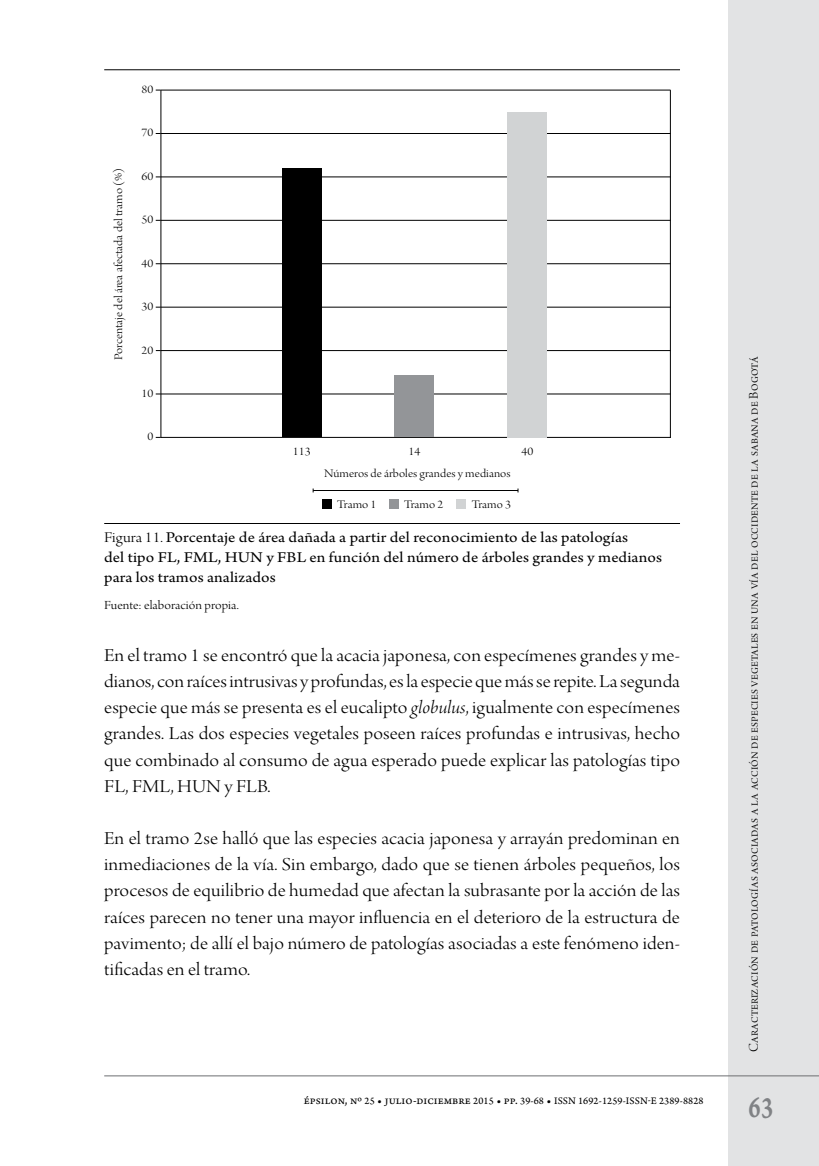
<style>
.page{position:relative;width:819px;height:1166px;background:#fff}
.page>*{position:absolute;margin:0;border:0;box-sizing:border-box;transform-origin:0 0}
.t1{font:31.5px "Arno Pro Smbd Caption";color:#808285;scale:.75 1}
._01Body{font:19.25px/26.2px "Arno Pro Light Display";letter-spacing:.005em;color:#000;text-align:justify;scale:1.1 1}
._21Tif_graf{font:15.75px/20.1px "Arno Pro";letter-spacing:.005em;color:#000;scale:1.1 1}
.t2{font:14px "Arno Pro Light Display";letter-spacing:.015em;color:#000}
._17Fte_Cuad{font:13.12px "Arno Pro Light Display";letter-spacing:.005em;color:#000;scale:1.1 1}
.t3{font:12.25px "Arno Pro Light Display";letter-spacing:.005em;color:#000;scale:1.1 1}
.t4{font:12.25px "Arno Pro Light Display";letter-spacing:.025em;color:#000;scale:1.1 1}
.t5{font:10.5px "Arno Pro Sm Text";letter-spacing:.01em;color:#000}
.s1{font-family:"Arno Pro Light Display"}
.s2{font-family:"Arno Pro Light Italic Display"}
.s3{font-size:12.25px}
</style>
<div class="page">
<div style="left:728px;top:0;width:91px;height:1166px;background:#e2e3e4"></div>
<hr style="left:104px;top:1075px;width:715px;height:1px;background:#6d6e71">
<hr style="left:104px;top:69px;width:576px;height:1px;background:#000">
<hr style="left:104px;top:523px;width:576px;height:1px;background:#000">
<hr style="left:313px;top:490px;width:205px;height:1px;background:#000">
<div style="left:322px;top:499px;width:10px;height:10px;background:#000"></div>
<div style="left:388px;top:499px;width:10px;height:10px;background:#939598"></div>
<div style="left:456px;top:499px;width:10px;height:10px;background:#d1d3d4"></div>
<hr style="left:160px;top:350px;width:510px;height:1px;background:#000">
<hr style="left:160px;top:437px;width:510px;height:1px;background:#000">
<hr style="left:160px;top:90px;width:510px;height:1px;background:#000">
<hr style="left:160px;top:263px;width:510px;height:1px;background:#000">
<hr style="left:160px;top:177px;width:510px;height:1px;background:#000">
<hr style="left:160px;top:133px;width:510px;height:1px;background:#000">
<hr style="left:160px;top:220px;width:510px;height:1px;background:#000">
<hr style="left:160px;top:307px;width:510px;height:1px;background:#000">
<hr style="left:160px;top:394px;width:510px;height:1px;background:#000">
<hr style="left:161px;top:90px;width:1px;height:348px;background:#000">
<hr style="left:670px;top:90px;width:1px;height:348px;background:#000">
<div style="left:282px;top:168px;width:39px;height:269px;background:#000"></div>
<div style="left:394px;top:375px;width:40px;height:62px;background:#939598"></div>
<div style="left:507px;top:112px;width:40px;height:325px;background:#d1d3d4"></div>
<p class="t3" style="left:142px;top:83px;width:12px">80</p>
<p class="t3" style="left:112px;top:360px;width:177px;rotate:-90deg">Porcentaje del área afectada del tramo (%)</p>
<p class="t3" style="left:142px;top:126px;width:12px">70</p>
<p class="t3" style="left:142px;top:170px;width:12px">60</p>
<p class="t3" style="left:142px;top:213px;width:12px">50</p>
<p class="t3" style="left:142px;top:256px;width:12px">40</p>
<p class="t3" style="left:142px;top:300px;width:12px">30</p>
<p class="t3" style="left:142px;top:343px;width:12px">20</p>
<p class="t3" style="left:142px;top:387px;width:12px">10</p>
<p class="t3" style="left:148px;top:430px;width:7px">0</p>
<p class="t3" style="left:293px;top:444px;width:18px">113</p>
<p class="t3" style="left:408px;top:444px;width:12px">14</p>
<p class="t3" style="left:521px;top:444px;width:12px">40</p>
<p class="t4" style="left:324px;top:466px;width:171px">Números de árboles grandes y medianos</p>
<p class="t3" style="left:337px;top:497px;width:37px">Tramo 1</p>
<p class="t3" style="left:404px;top:497px;width:37px">Tramo 2</p>
<p class="t3" style="left:472px;top:497px;width:37px">Tramo 3</p>
<p class="_21Tif_graf" style="left:104px;top:528px;width:508px"><span class="s1">Figura 11.</span> Porcentaje de área dañada a partir del reconocimiento de las patologías<br>del tipo FL, FML, HUN y FBL en función del número de árboles grandes y medianos para los tramos analizados</p>
<p class="_17Fte_Cuad" style="left:104px;top:597px;width:124px">Fuente: elaboración propia.</p>
<p class="_01Body" style="left:104px;top:643px;width:525px">En el tramo 1 se encontró que la acacia japonesa, con especímenes grandes y me&shy;dianos, con raíces intrusivas y profundas, es la especie que más se repite. La segunda especie que más se presenta es el eucalipto <span class="s2">globulus</span>, igualmente con especímenes grandes. Las dos especies vegetales poseen raíces profundas e intrusivas, hecho que combinado al consumo de agua esperado puede explicar las patologías tipo FL, FML, HUN y FLB.</p>
<p class="_01Body" style="left:104px;top:826px;width:525px">En el tramo 2se halló que las especies acacia japonesa y arrayán predominan en inmediaciones de la vía. Sin embargo, dado que se tienen árboles pequeños, los procesos de equilibrio de humedad que afectan la subrasante por la acción de las raíces parecen no tener una mayor influencia en el deterioro de la estructura de pavimento; de allí el bajo número de patologías asociadas a este fenómeno iden&shy;tificadas en el tramo.</p>
<p class="t5" style="left:304px;top:1094px;width:401px"><span class="s3">épsilon, nº</span> 25 <span class="s3">• julio-diciembre</span> 2015 <span class="s3">• pp.</span> 39-68 <span class="s3">•</span> ISSN 1692-1259-ISSN-E 2389-8828</p>
<p class="t2" style="left:746px;top:1052px;width:697px;rotate:-90deg">Caracterización de patologías asociadas a la acción de especies vegetales en una vía del occidente de la sabana de Bogotá</p>
<h1 class="t1" style="left:748px;top:1088px;width:34px">63</h1>
</div>
